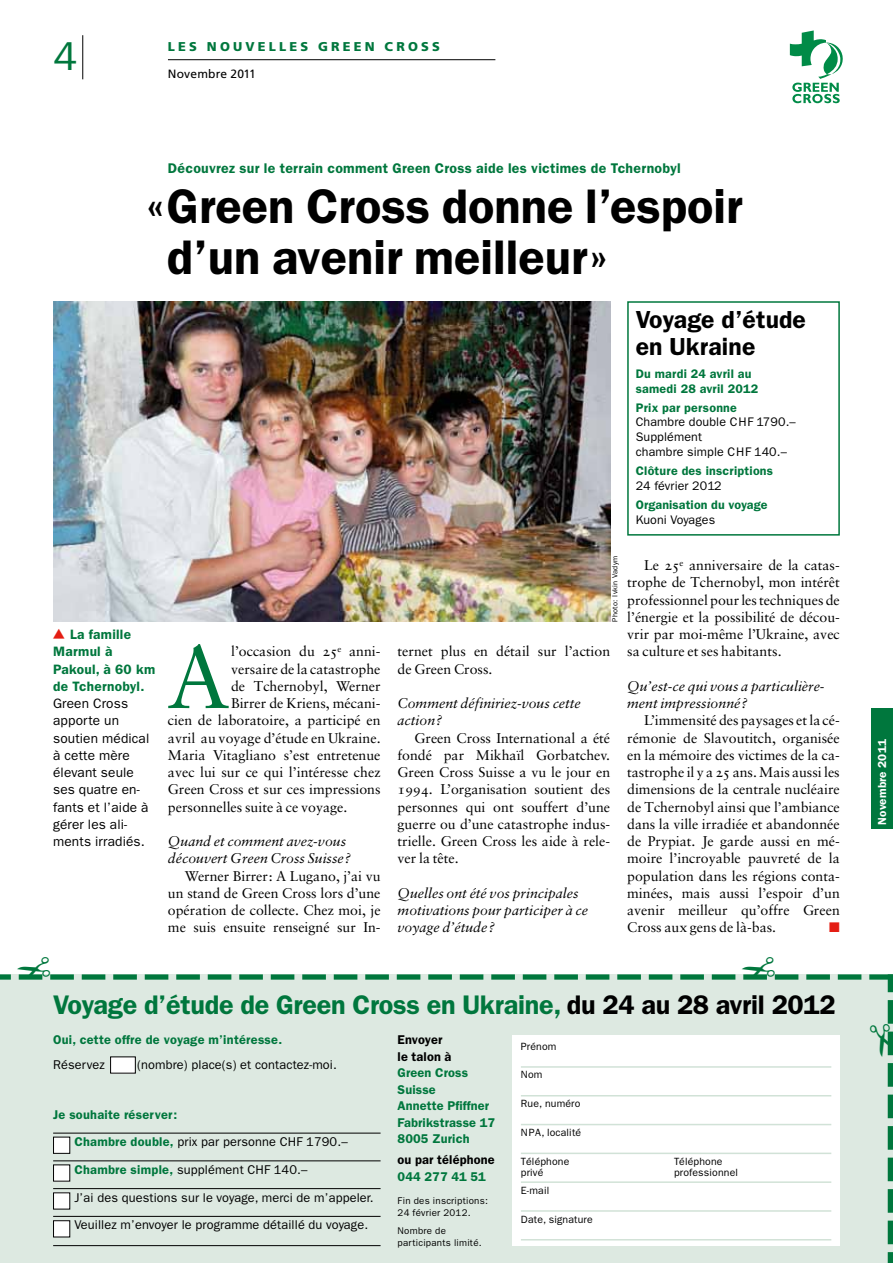
<style>
.page{position:relative;width:893px;height:1263px;background:#fff}
.page>*{position:absolute;margin:0;border:0;box-sizing:border-box;transform-origin:0 0}
.t1{font:88.2px "Sabon";color:#00773d}
.t2{font:600 48.75px/51px "ITC Franklin Gothic Std";color:#000}
.t3{font:40.5px "ITC Franklin Gothic Std";color:#00773d}
.t4{font:600 27px "ITC Franklin Gothic Std";letter-spacing:-.01em;color:#00773d}
.t5{font:600 24.75px/27px "ITC Franklin Gothic Std";letter-spacing:.005em;color:#000}
.t6{font:14.1px/17.2px "Sabon";color:#000;text-align:justify}
.t7{font:italic 14.1px/17.2px "Sabon";color:#000}
.t8{font:600 14.1px "ITC Franklin Gothic Std";letter-spacing:.02em;color:#00773d}
.t9{font:13.95px "Zapf Dingbats ITC";color:#e41d13}
.t10{font:13.65px/17.2px "ITC Franklin Gothic Std";letter-spacing:.01em;color:#000}
.t11{font:600 13.65px/17.2px "ITC Franklin Gothic Std";letter-spacing:.02em;color:#00773d}
.t12{font:12.75px/27.6px "ITC Franklin Gothic Std";letter-spacing:.01em;color:#000}
.t13{font:600 12.75px/16.5px "ITC Franklin Gothic Std";letter-spacing:.01em;color:#00773d}
.t14{font:600 12.75px/16.5px "ITC Franklin Gothic Std";letter-spacing:.01em;color:#000}
.t15{font:900 12.75px "Frutiger";letter-spacing:.25em;color:#00773d}
.t16{font:600 12.45px/14.7px "ITC Franklin Gothic Std";letter-spacing:.02em;color:#00773d}
.t17{font:12.45px/14.7px "ITC Franklin Gothic Std";letter-spacing:.01em;color:#000}
.t18{font:12px "Frutiger";letter-spacing:.015em;color:#000}
.t19{font:600 11.7px "ITC Franklin Gothic Std";letter-spacing:.015em;color:#fff}
.t20{font:10.5px "ITC Franklin Gothic Std";letter-spacing:.015em;color:#000}
.t21{font:9.75px/12px "ITC Franklin Gothic Std";letter-spacing:.025em;color:#000}
.t22{font:7.5px "ITC Franklin Gothic Std";letter-spacing:.04em;color:#000}
.s1{font-family:"Sabon Roman SC"}
.s2{color:#000}
.s3{font-weight:600;color:#00773d}
</style>
<div class="page">
<hr style="left:82px;top:35px;width:1px;height:44px;background:#000">
<hr style="left:168px;top:59px;width:327px;height:1px;background:#000">
<svg style="left:790px;top:30px;width:53px;height:73px"></svg>
<div style="left:872px;top:708px;width:21px;height:121px;background:#00773d"></div>
<img style="left:53px;top:301px;width:557px;height:321px">
<div style="left:627px;top:301px;width:213px;height:235px;border:2px solid #00773d"></div>
<svg style="left:0;top:974px;width:893px;height:289px"></svg>
<h3 class="t3" style="left:53px;top:33px;width:26px">4</h3>
<p class="t15" style="left:168px;top:39px;width:186px">LES NOUVELLES GREEN</p>
<p class="t15" style="left:385px;top:39px;width:35px">CROSS</p>
<p class="t18" style="left:168px;top:67px;width:89px">Novembre 2011</p>
<p class="t8" style="left:168px;top:160px;width:514px">Découvrez sur le terrain comment Green Cross aide les victimes de Tchernobyl</p>
<h2 class="t2" style="left:167px;top:180px;width:577px;text-indent:-21px">«Green Cross donne l’espoir d’un avenir meilleur»</h2>
<p class="t11" style="left:53px;top:626px;width:104px;text-indent:17px">La famille<br>Marmul à<br>Pakoul, à 60 km de Tchernobyl.</p>
<p class="t10" style="left:53px;top:695px;width:98px">Green Cross apporte un soutien médical à cette mère élevant seule ses quatre en&shy;fants et l’aide à gérer les ali&shy;ments irradiés.</p>
<h1 class="t1" style="left:167px;top:625px;width:65px">A</h1>
<p class="t6" style="left:231px;top:643px;width:151px">l’occasion du <span class="s1">25</span><sup>e</sup> anni-</p>
<p class="t6" style="left:231px;top:660px;width:151px">versaire de la catastrophe</p>
<p class="t6" style="left:231px;top:677px;width:151px">de Tchernobyl, Werner</p>
<p class="t6" style="left:231px;top:694px;width:151px">Birrer de Kriens, mécani-</p>
<p class="t6" style="left:168px;top:712px;width:214px">cien de laboratoire, a participé en</p>
<p class="t6" style="left:168px;top:729px;width:214px">avril au voyage d’étude en Ukraine.</p>
<p class="t6" style="left:168px;top:746px;width:214px">Maria Vitagliano s’est entretenue</p>
<p class="t6" style="left:168px;top:763px;width:214px">avec lui sur ce qui l’intéresse chez</p>
<p class="t6" style="left:168px;top:781px;width:214px">Green Cross et sur ces impressions</p>
<p class="t6" style="left:168px;top:798px;width:181px">personnelles suite à ce voyage.</p>
<p class="t7" style="left:168px;top:832px;width:185px">Quand et comment avez-vous découvert Green Cross Suisse?</p>
<p class="t6" style="left:168px;top:867px;width:214px;text-indent:17px">Werner Birrer: A Lugano, j’ai vu un stand de Green Cross lors d’une opération de collecte. Chez moi, je me suis ensuite renseigné sur In-</p>
<h3 class="t5" style="left:636px;top:306px;width:172px">Voyage d’étude en Ukraine</h3>
<p class="t16" style="left:636px;top:366px;width:124px">Du mardi 24 avril au samedi 28 avril 2012</p>
<p class="t16" style="left:636px;top:400px;width:103px">Prix par personne</p>
<p class="t17" style="left:636px;top:415px;width:162px">Chambre double CHF 1790.–<br>Supplément<br>chambre simple CHF 140.–</p>
<p class="t16" style="left:636px;top:463px;width:139px">Clôture des inscriptions</p>
<p class="t17" style="left:636px;top:478px;width:88px">24 février 2012</p>
<p class="t16" style="left:636px;top:497px;width:133px">Organisation du voyage</p>
<p class="t17" style="left:636px;top:512px;width:81px">Kuoni Voyages</p>
<p class="t22" style="left:611px;top:622px;width:68px;rotate:-90deg">Photo: Ivkin Vadym</p>
<p class="t6" style="left:398px;top:643px;width:214px">ternet plus en détail sur l’action de Green Cross.</p>
<p class="t7" style="left:398px;top:694px;width:185px">Comment définiriez-vous cette action?</p>
<p class="t6" style="left:398px;top:729px;width:214px;text-indent:17px">Green Cross International a été fondé par Mikhaïl Gorbatchev.<br>Green Cross Suisse a vu le jour en <span class="s1">1994</span>. L’organisation soutient des personnes qui ont souffert d’une guerre ou d’une catastrophe indus&shy;trielle. Green Cross les aide à rele&shy;ver la tête.</p>
<p class="t7" style="left:398px;top:884px;width:192px">Quelles ont été vos principales motivations pour participer à ce voyage d’étude?</p>
<p class="t6" style="left:627px;top:556px;width:214px;text-indent:17px">Le <span class="s1">25</span><sup>e</sup> anniversaire de la catas&shy;trophe de Tchernobyl, mon intérêt professionnel pour les techniques de l’énergie et la possibilité de décou&shy;vrir par moi-même l’Ukraine, avec sa culture et ses habitants.</p>
<p class="t7" style="left:627px;top:677px;width:199px">Qu’est-ce qui vous a particulière&shy;ment impressionné?</p>
<p class="t6" style="left:627px;top:712px;width:214px;text-indent:17px">L’immensité des paysages et la cé&shy;rémonie de Slavoutitch, organisée en la mémoire des victimes de la ca&shy;tastrophe il y a <span class="s1">25</span> ans. Mais aussi les dimensions de la centrale nucléaire de Tchernobyl ainsi que l’ambiance dans la ville irradiée et abandonnée de Prypiat. Je garde aussi en mé&shy;moire l’incroyable pauvreté de la population dans les régions conta&shy;minées, mais aussi l’espoir d’un avenir meilleur qu’offre Green Cross aux gens de là-bas.</p>
<p class="t9" style="left:829px;top:921px;width:12px">■</p>
<h3 class="t4" style="left:53px;top:989px;width:784px">Voyage d’étude de Green Cross en Ukraine, <span class="s2">du 24 au 28 avril 2012</span></h3>
<p class="t13" style="left:53px;top:1031px;width:231px">Oui, cette offre de voyage m’intéresse.</p>
<p class="t12" style="left:53px;top:1051px;width:53px">Réservez</p>
<p class="t12" style="left:137px;top:1051px;width:201px">(nombre) place(s) et contactez-moi.</p>
<p class="t12" style="left:74px;top:1101px;width:301px;text-indent:-21px"><span class="s3">Je souhaite réserver:<br>Chambre double,</span> prix par personne CHF 1790.– <span class="s3">Chambre simple,</span> supplément CHF 140.–<br>J’ai des questions sur le voyage, merci de m’appeler.<br>Veuillez m’envoyer le programme détaillé du voyage.</p>
<p class="t14" style="left:398px;top:1031px;width:55px">Envoyer le talon à</p>
<p class="t13" style="left:398px;top:1064px;width:99px">Green Cross<br>Suisse<br>Annette Pfiffner<br>Fabrikstrasse 17<br>8005 Zurich</p>
<p class="t14" style="left:398px;top:1151px;width:99px">ou par téléphone</p>
<p class="t13" style="left:398px;top:1168px;width:90px">044 277 41 51</p>
<p class="t21" style="left:398px;top:1194px;width:92px">Fin des inscriptions:<br>24 février 2012.</p>
<p class="t21" style="left:398px;top:1224px;width:86px">Nombre de participants limité.</p>
<p class="t20" style="left:521px;top:1040px;width:37px">Prénom</p>
<p class="t20" style="left:521px;top:1069px;width:23px">Nom</p>
<p class="t20" style="left:521px;top:1098px;width:61px">Rue, numéro</p>
<p class="t20" style="left:521px;top:1126px;width:62px">NPA, localité</p>
<p class="t20" style="left:521px;top:1155px;width:50px">Téléphone</p>
<p class="t20" style="left:674px;top:1155px;width:50px">Téléphone</p>
<p class="t20" style="left:521px;top:1167px;width:24px">privé</p>
<p class="t20" style="left:674px;top:1167px;width:66px">professionnel</p>
<p class="t20" style="left:521px;top:1184px;width:30px">E-mail</p>
<p class="t20" style="left:521px;top:1213px;width:73px">Date, signature</p>
<p class="t19" style="left:875px;top:824px;width:87px;rotate:-90deg">Novembre 2011</p>
</div>
